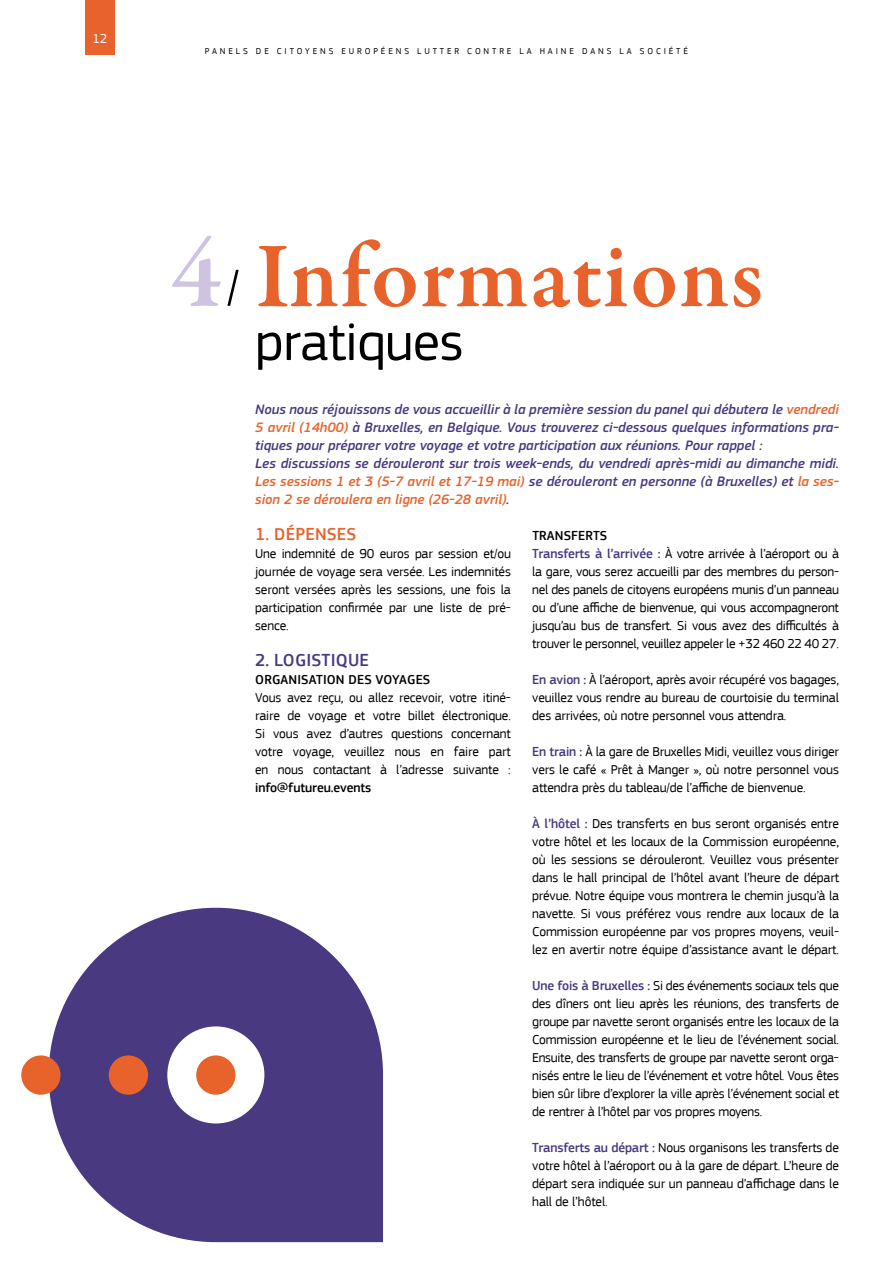
<style>
.page{position:relative;width:893px;height:1263px;background:#fff}
.page>*{position:absolute;margin:0;border:0;box-sizing:border-box;transform-origin:0 0}
.t1{font:600 94.5px "Garamond Premr Pro";letter-spacing:.01em;color:#e8632c}
.t2{font:55.5px "EC Square Sans Pro";letter-spacing:-.01em;color:#000}
.t3{font:500 18px "EC Square Sans Pro";letter-spacing:.01em;color:#493980}
.t4{font:500 18px "EC Square Sans Pro";letter-spacing:.01em;color:#e8632c}
.t5{font:italic 500 14.25px/18px "EC Square Sans Pro";color:#493980}
.t6{font:13.5px/18px "EC Square Sans Pro";letter-spacing:-.01em;color:#000;text-align:justify}
.t7{font:500 13.5px "EC Square Sans Pro";letter-spacing:.01em;color:#000}
.t8{font:500 13.5px "EC Square Sans Pro";letter-spacing:-.01em;color:#000}
.t9{font:13.5px "EC Square Sans Pro";color:#fff}
.t10{font:9px "EC Square Sans Pro";letter-spacing:.32em;color:#000}
.s1{color:#e8632c}
.s2{font-weight:500}
.s3{font-weight:500;color:#493980}
</style>
<div class="page">
<div style="left:85px;top:0;width:30px;height:54px;background:#e8632c"></div>
<svg style="left:227px;top:270px;width:12px;height:36px"></svg>
<svg style="left:49px;top:908px;width:334px;height:334px;fill:#493980"></svg>
<div style="left:21px;top:1055px;width:40px;height:40px;background:#e8632c;border-radius:50%"></div>
<div style="left:109px;top:1055px;width:39px;height:40px;background:#e8632c;border-radius:50%"></div>
<svg style="left:172px;top:236px;width:49px;height:70px"></svg>
<p class="t9" style="left:92px;top:30px;width:17px">12</p>
<p class="t10" style="left:205px;top:46px;width:485px">PANELS DE CITOYENS EUROPÉENS LUTTER CONTRE LA HAINE DANS LA SOCIÉTÉ</p>
<h1 class="t1" style="left:255px;top:219px;width:509px">Informations</h1>
<h2 class="t2" style="left:255px;top:309px;width:210px">pratiques</h2>
<p class="t5" style="left:255px;top:401px;width:585px">Nous nous réjouissons de vous accueillir à la première session du panel qui débutera le <span class="s1">vendredi 5 avril (14h00)</span> à Bruxelles, en Belgique. Vous trouverez ci-dessous quelques informations pra&shy;tiques pour préparer votre voyage et votre participation aux réunions. Pour rappel :<br>Les discussions se dérouleront sur trois week-ends, du vendredi après-midi au dimanche midi.<br><span class="s1">Les sessions 1 et 3 (5-7 avril et 17-19 mai)</span> se dérouleront en personne (à Bruxelles) et <span class="s1">la ses&shy;sion 2 se déroulera en ligne (26-28 avril)</span>.</p>
<h3 class="t4" style="left:255px;top:524px;width:103px">1. DÉPENSES</h3>
<p class="t6" style="left:255px;top:545px;width:257px">Une indemnité de 90 euros par session et/ou journée de voyage sera versée. Les indemnités seront versées après les sessions, une fois la participation confirmée par une liste de pré&shy;sence.</p>
<h3 class="t3" style="left:255px;top:650px;width:115px">2. LOGISTIQUE</h3>
<p class="t7" style="left:255px;top:672px;width:177px">ORGANISATION DES VOYAGES</p>
<p class="t6" style="left:255px;top:689px;width:257px">Vous avez reçu, ou allez recevoir, votre itiné&shy;raire de voyage et votre billet électronique.<br>Si vous avez d’autres questions concernant votre voyage, veuillez nous en faire part en nous contactant à l’adresse suivante :</p>
<p class="t8" style="left:255px;top:780px;width:118px">info@futureu.events</p>
<p class="t6" style="left:532px;top:527px;width:308px;text-align:left"><span class="s2">TRANSFERTS<br></span><span class="s3">Transferts à l’arrivée :</span> À votre arrivée à l’aéroport ou à la gare, vous serez accueilli par des membres du person&shy;nel des panels de citoyens européens munis d’un panneau ou d’une affiche de bienvenue, qui vous accompagneront jusqu’au bus de transfert. Si vous avez des difficultés à trouver le personnel, veuillez appeler le +32 460 22 40 27.</p>
<p class="t6" style="left:532px;top:671px;width:308px"><span class="s3">En avion :</span> À l’aéroport, après avoir récupéré vos bagages, veuillez vous rendre au bureau de courtoisie du terminal des arrivées, où notre personnel vous attendra.</p>
<p class="t6" style="left:532px;top:743px;width:308px"><span class="s3">En train :</span> À la gare de Bruxelles Midi, veuillez vous diriger vers le café « Prêt à Manger », où notre personnel vous attendra près du tableau/de l’affiche de bienvenue.</p>
<p class="t6" style="left:532px;top:815px;width:308px"><span class="s3">À l’hôtel :</span> Des transferts en bus seront organisés entre votre hôtel et les locaux de la Commission européenne, où les sessions se dérouleront. Veuillez vous présenter dans le hall principal de l’hôtel avant l’heure de départ prévue. Notre équipe vous montrera le chemin jusqu’à la navette. Si vous préférez vous rendre aux locaux de la Commission européenne par vos propres moyens, veuil&shy;lez en avertir notre équipe d’assistance avant le départ.</p>
<p class="t6" style="left:532px;top:977px;width:308px"><span class="s3">Une fois à Bruxelles :</span> Si des événements sociaux tels que des dîners ont lieu après les réunions, des transferts de groupe par navette seront organisés entre les locaux de la Commission européenne et le lieu de l’événement social.<br>Ensuite, des transferts de groupe par navette seront orga&shy;nisés entre le lieu de l’événement et votre hôtel. Vous êtes bien sûr libre d’explorer la ville après l’événement social et de rentrer à l’hôtel par vos propres moyens.</p>
<p class="t6" style="left:532px;top:1139px;width:308px"><span class="s3">Transferts au départ :</span> Nous organisons les transferts de votre hôtel à l’aéroport ou à la gare de départ. L’heure de départ sera indiquée sur un panneau d’affichage dans le hall de l’hôtel.</p>
</div>
